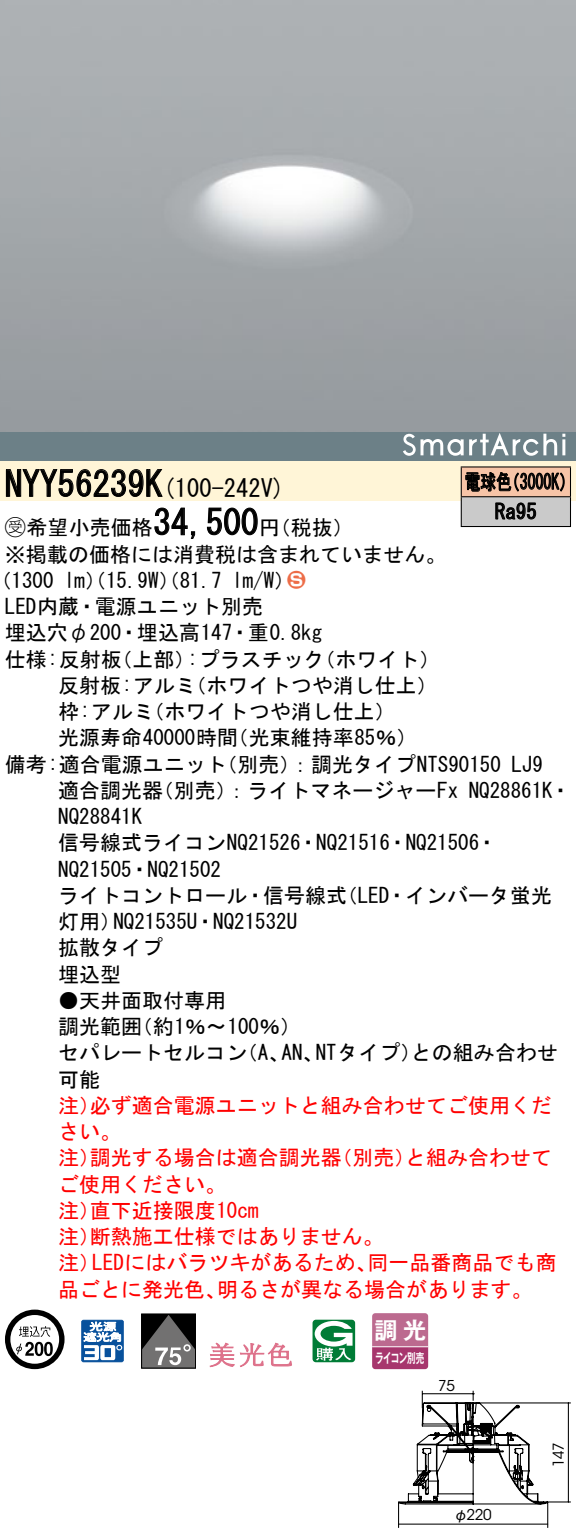
<style>
.page{position:relative;width:576px;height:1538px;background:#fff}
.page>*{position:absolute;margin:0;border:0;box-sizing:border-box;transform-origin:0 0}
.t1{font:35px "MS Gothic";color:#000}
.t2{font:24.5px "MS Gothic";color:#000}
.t3{font:23.1px "Gothic MB101 Pro De Bold 90 pv RKSJ H";color:#fff}
.t4{font:21px/26.2px "MS Gothic";color:#000}
.t5{font:21px/26.2px "MS Gothic";color:#f00}
.t6{font:21px/29.8px "MS Gothic";color:#000;scale:.75 1}
.t7{font:21px "Ford Classification 1";color:#ed6d48}
.t8{font:14.7px "ITC Avant Garde Std";letter-spacing:-.02em;color:#000}
.t9{font:13.3px "Gothic MB101 Pro De Bold 90 pv RKSJ H";letter-spacing:-.05em;color:#fff;scale:.65 1}
.s1{font-size:35px}
.s2{font-family:"Ford Classification 1"}
.s3{color:#fff}
.s4{font-family:"Gothic BBB Pro Medium 90 pv RKSJ H"}
</style>
<div class="page">
<div style="left:0;top:432px;width:575px;height:29px;background:#6c8087"></div>
<svg style="left:403px;top:433px;width:60px;height:23px"></svg>
<svg style="left:469px;top:433px;width:96px;height:23px"></svg>
<div style="left:0;top:461px;width:575px;height:40px;background:#fff5d7"></div>
<svg style="left:6px;top:469px;width:157px;height:28px"></svg>
<svg style="left:154px;top:507px;width:42px;height:32px"></svg>
<svg style="left:207px;top:507px;width:51px;height:29px"></svg>
<svg style="left:5px;top:1309px;width:59px;height:60px"></svg>
<svg style="left:44px;top:1341px;width:9px;height:15px"></svg>
<svg style="left:81px;top:1319px;width:43px;height:43px"></svg>
<div style="left:141px;top:1313px;width:55px;height:55px;border:1px solid #000"></div>
<svg style="left:142px;top:1314px;width:53px;height:54px;background:#565555"></svg>
<svg style="left:209px;top:1342px;width:83px;height:26px"></svg>
<svg style="left:312px;top:1319px;width:43px;height:43px"></svg>
<svg style="left:372px;top:1313px;width:56px;height:56px;background:#b45783"></svg>
<hr style="left:372px;top:1346px;width:56px;height:1px;background:#fff">
<div style="left:461px;top:467px;width:109px;height:30px;background:#f7c4a7"></div>
<div style="left:461px;top:497px;width:109px;height:29px;background:#cacaca"></div>
<hr style="left:460px;top:466px;width:110px;height:1px;background:#000">
<hr style="left:569px;top:467px;width:2px;height:29px;background:#000">
<hr style="left:460px;top:496px;width:110px;height:1px;background:#000">
<hr style="left:569px;top:497px;width:2px;height:29px;background:#000">
<hr style="left:460px;top:526px;width:110px;height:1px;background:#000">
<svg style="left:460px;top:467px;width:104px;height:59px"></svg>
<svg style="left:398px;top:1390px;width:172px;height:138px"></svg>
<h1 class="t1" style="left:5px;top:466px;width:142px">NYY56239</h1>
<p class="t2" style="left:145px;top:475px;width:141px">(<span class="s1">K</span> 100-242 (V</p>
<h1 class="t1" style="left:153px;top:505px;width:106px">34,500</h1>
<p class="t4" style="left:5px;top:514px;width:442px"><span class="s2">B</span>希望小売価格<br>※掲載の価格には消費税は含まれていません。</p>
<p class="t7" style="left:287px;top:569px;width:19px">2<span class="s3">3</span></p>
<p class="t4" style="left:259px;top:514px;width:96px">（円税抜(</p>
<p class="t4" style="left:232px;top:567px;width:64px">l m (W/</p>
<p class="t4" style="left:-9px;top:567px;width:65px">（1300</p>
<p class="t4" style="left:5px;top:593px;width:259px">LED内蔵・電源ユニット別売</p>
<p class="t4" style="left:5px;top:619px;width:318px">埋込穴φ200・埋込高147・重0.8kg</p>
<p class="t4" style="left:64px;top:567px;width:159px">lm）（15.9 ）（W 81.7</p>
<p class="t4" style="left:5px;top:646px;width:118px">仕様:反射板</p>
<p class="t4" style="left:111px;top:646px;width:85px">（上部）</p>
<p class="t4" style="left:187px;top:646px;width:139px">:プラスチック</p>
<p class="t4" style="left:314px;top:646px;width:127px">（ホワイト(</p>
<p class="t4" style="left:143px;top:672px;width:253px;text-indent:-85px">反射板:アルミ<br>（ホワイトつや消し仕上(</p>
<p class="t4" style="left:185px;top:672px;width:254px">（ホワイトつや消し仕上(</p>
<p class="t4" style="left:58px;top:698px;width:97px">枠:アルミ</p>
<p class="t4" style="left:58px;top:724px;width:181px">光源寿命40000時間</p>
<p class="t4" style="left:227px;top:724px;width:191px">（光束維持率85％(</p>
<p class="t6" style="left:494px;top:467px;width:57px;text-indent:-30px">電球色<br>Ra95</p>
<p class="t6" style="left:504px;top:467px;width:96px">（3000 (K</p>
<p class="t4" style="left:216px;top:751px;width:286px">（別売：）調光タイプNTS90150</p>
<p class="t4" style="left:5px;top:751px;width:223px">備考:適合電源ユニット</p>
<p class="t4" style="left:511px;top:751px;width:33px">LJ9</p>
<p class="t4" style="left:153px;top:777px;width:307px">（別売：）ライトマネージャーFx</p>
<p class="t4" style="left:58px;top:777px;width:106px">適合調光器</p>
<p class="t4" style="left:58px;top:803px;width:85px">NQ28841K</p>
<p class="t4" style="left:58px;top:829px;width:441px">信号線式ライコンNQ21526・NQ21516・NQ21506・</p>
<p class="t4" style="left:58px;top:856px;width:164px">NQ21505・NQ21502</p>
<p class="t4" style="left:336px;top:882px;width:217px">（LED・インバータ蛍光</p>
<p class="t4" style="left:468px;top:777px;width:104px">NQ28861 ・K</p>
<p class="t4" style="left:58px;top:882px;width:290px;text-align:center">ライトコントロール・信号線式<br>NQ21535 ・U NQ21532U</p>
<p class="t4" style="left:58px;top:908px;width:106px">灯用）<br>拡散タイプ埋込型</p>
<p class="t4" style="left:132px;top:987px;width:171px;text-indent:-73px">●天井面取付専用<br>（約1％〜100％(</p>
<p class="t4" style="left:58px;top:1013px;width:85px">調光範囲</p>
<p class="t4" style="left:315px;top:1039px;width:107px">NTタイプ）</p>
<p class="t4" style="left:411px;top:1039px;width:148px">との組み合わせ</p>
<p class="t4" style="left:58px;top:1039px;width:190px">セパレートセルコン可能</p>
<p class="t5" style="left:90px;top:1092px;width:463px">必ず適合電源ユニットと組み合わせてご使用くだ</p>
<p class="t4" style="left:237px;top:1039px;width:54px">（、A</p>
<p class="t4" style="left:281px;top:1039px;width:43px">AN、</p>
<p class="t5" style="left:58px;top:1092px;width:64px">注）さい。</p>
<p class="t5" style="left:90px;top:1144px;width:253px">調光する場合は適合調光器</p>
<p class="t5" style="left:331px;top:1144px;width:85px">（別売）</p>
<p class="t5" style="left:405px;top:1144px;width:148px">と組み合わせて</p>
<p class="t5" style="left:58px;top:1144px;width:43px">注）</p>
<p class="t5" style="left:58px;top:1171px;width:169px">ご使用ください。</p>
<p class="t5" style="left:90px;top:1197px;width:170px">直下近接限度10cm</p>
<p class="t5" style="left:90px;top:1197px;width:295px;text-indent:-32px">注）<br>断熱施工仕様ではありません。</p>
<p class="t5" style="left:58px;top:1223px;width:43px">注）</p>
<p class="t5" style="left:92px;top:1249px;width:286px">LEDにはバラツキがあるため、</p>
<p class="t5" style="left:367px;top:1249px;width:190px">同一品番商品でも商</p>
<p class="t5" style="left:58px;top:1249px;width:43px">注）</p>
<p class="t5" style="left:58px;top:1276px;width:169px">品ごとに発光色、</p>
<p class="t5" style="left:217px;top:1276px;width:317px">明るさが異なる場合があります。</p>
<p class="t3" style="left:374px;top:1310px;width:53px">調光</p>
<p class="t9" style="left:375px;top:1346px;width:77px">ライコン別売</p>
<p class="t8" style="left:438px;top:1377px;width:18px">75</p>
<p class="t8" style="left:453px;top:1506px;width:39px"><span class="s4">φ</span>220</p>
<p class="t8" style="left:549px;top:1467px;width:27px;rotate:-90deg">147</p>
</div>
